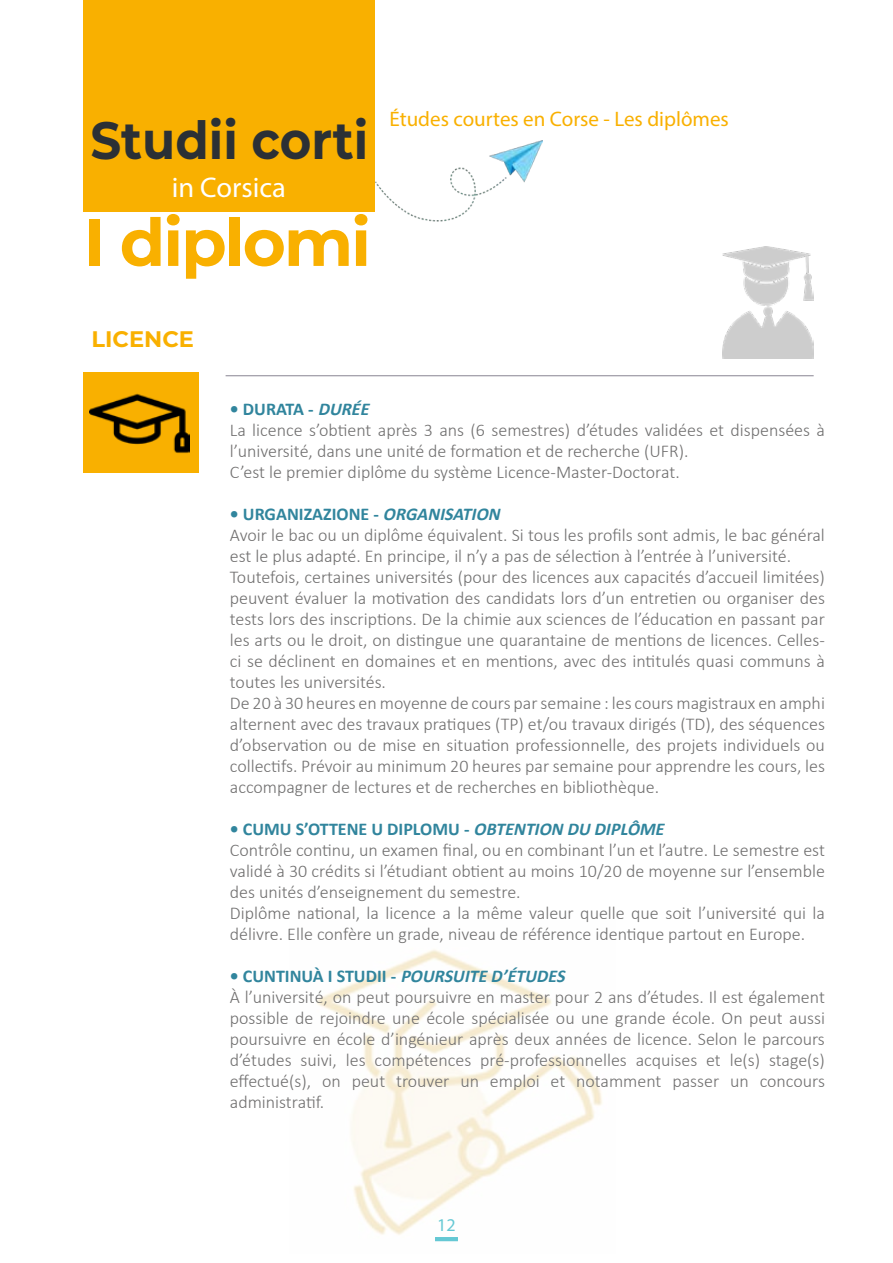
<style>
.page{position:relative;width:893px;height:1263px;background:#fff}
.page>*{position:absolute;margin:0;border:0;box-sizing:border-box;transform-origin:0 0}
.t1{font:700 66px "Montserrat";letter-spacing:-.03em;color:#f9b000}
.t2{font:700 52.5px "Montserrat";color:#2b3035;scale:.92 1}
.t3{font:28.5px "Myriad Pro";color:#fff}
.t4{font:700 22.5px "Montserrat";color:#f9b000}
.t5{font:21px "Myriad Pro";color:#f9b000}
.t6{font:300 18px/21px "Calibri";color:#706f6f}
.t7{font:18px "Myriad Pro";color:#3bbac9}
.s1{font-weight:700;color:#31859d}
.s2{font-weight:700;font-style:italic;color:#31859d}
</style>
<div class="page">
<div style="left:84px;top:0;width:291px;height:211px;background:#f9b000"></div>
<div style="left:84px;top:373px;width:115px;height:100px;background:#f9b000"></div>
<hr style="left:226px;top:375px;width:588px;height:1px;background:#a4a1ab">
<img style="left:90px;top:393px;width:99px;height:60px">
<img style="left:722px;top:246px;width:92px;height:113px">
<img style="left:375px;top:140px;width:168px;height:82px">
<img style="left:317px;top:949px;width:285px;height:293px">
<h2 class="t2" style="left:90px;top:103px;width:304px">Studii corti</h2>
<h3 class="t3" style="left:172px;top:170px;width:116px">in Corsica</h3>
<h1 class="t1" style="left:83px;top:195px;width:289px">I diplomi</h1>
<p class="t4" style="left:92px;top:322px;width:104px">LICENCE</p>
<p class="t5" style="left:389px;top:106px;width:341px">Études courtes en Corse - Les diplômes</p>
<p class="t6" style="left:230px;top:398px;width:597px"><span class="s1">• DURATA -</span> <span class="s2">DURÉE<br></span>La licence s’obtient après 3 ans (6 semestres) d’études validées et dispensées à l’université, dans une unité de formation et de recherche (UFR).<br>C’est le premier diplôme du système Licence-Master-Doctorat.</p>
<p class="t6" style="left:230px;top:503px;width:597px"><span class="s1">• URGANIZAZIONE -</span> <span class="s2">ORGANISATION<br></span>Avoir le bac ou un diplôme équivalent. Si tous les profils sont admis, le bac général est le plus adapté. En principe, il n’y a pas de sélection à l’entrée à l’université.<br>Toutefois, certaines universités (pour des licences aux capacités d’accueil limitées) peuvent évaluer la motivation des candidats lors d’un entretien ou organiser des tests lors des inscriptions. De la chimie aux sciences de l’éducation en passant par les arts ou le droit, on distingue une quarantaine de mentions de licences. Celles&shy;ci se déclinent en domaines et en mentions, avec des intitulés quasi communs à toutes les universités.<br>De 20 à 30 heures en moyenne de cours par semaine : les cours magistraux en amphi alternent avec des travaux pratiques (TP) et/ou travaux dirigés (TD), des séquences d’observation ou de mise en situation professionnelle, des projets individuels ou collectifs. Prévoir au minimum 20 heures par semaine pour apprendre les cours, les accompagner de lectures et de recherches en bibliothèque.</p>
<p class="t6" style="left:230px;top:818px;width:597px"><span class="s1">• CUMU S’OTTENE U DIPLOMU -</span> <span class="s2">OBTENTION DU DIPLÔME<br></span>Contrôle continu, un examen final, ou en combinant l’un et l’autre. Le semestre est validé à 30 crédits si l’étudiant obtient au moins 10/20 de moyenne sur l’ensemble des unités d’enseignement du semestre.<br>Diplôme national, la licence a la même valeur quelle que soit l’université qui la délivre. Elle confère un grade, niveau de référence identique partout en Europe.</p>
<p class="t6" style="left:230px;top:965px;width:597px"><span class="s1">• C U N T I N U À I ST U D I I -</span> <span class="s2">POURSUITED’ÉTUDES<br></span>À l’université, on peut poursuivre en master pour 2 ans d’études. Il est également possible de rejoindre une école spécialisée ou une grande école. On peut aussi poursuivre en école d’ingénieur après deux années de licence. Selon le parcours d’études suivi, les compétences pré-professionnelles acquises et le(s) stage(s) effectué(s), on peut trouver un emploi et notamment passer un concours administratif.</p>
<p class="t7" style="left:437px;top:1214px;width:20px">12</p>
</div>
